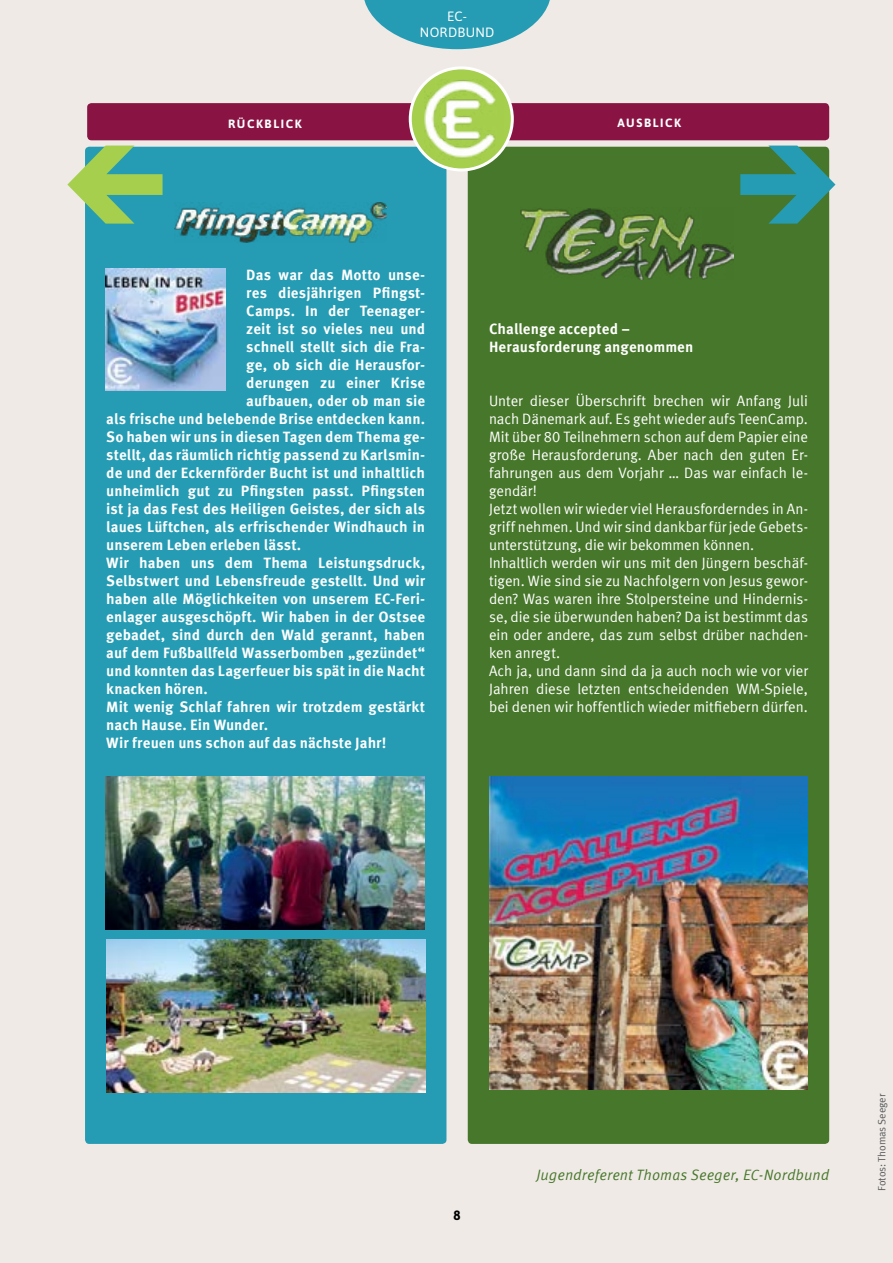
<style>
.page{position:relative;width:893px;height:1263px;background:#efeae6}
.page>*{position:absolute;margin:0;border:0;box-sizing:border-box;transform-origin:0 0}
.t1{font:700 15px/18px "Meta Corr";letter-spacing:.01em;color:#fff}
.t2{font:15px/18px "Meta Corr";color:#fff}
.t3{font:italic 15px "Meta Corr";color:#47772a}
.t4{font:13.5px/15.8px "Asap";letter-spacing:.02em;color:#fff;text-align:center}
.t5{font:700 13.5px "Asap";color:#000}
.t6{font:700 12px "Asap";color:#fff}
.t7{font:10.5px "Meta Corr";letter-spacing:-.005em;color:#58595b}
</style>
<div class="page">
<div style="left:87px;top:103px;width:742px;height:37px;background:#891444;border-radius:4px"></div>
<svg style="left:364px;top:0;width:186px;height:49px"></svg>
<div style="left:85px;top:147px;width:361px;height:997px;background:#259cb3;border-radius:4px"></div>
<div style="left:468px;top:147px;width:361px;height:997px;background:#47772a;border-radius:4px"></div>
<svg style="left:410px;top:68px;width:102px;height:102px;background:#b1d565"></svg>
<div style="left:409px;top:66px;width:105px;height:105px;border:3px solid #fff;border-radius:50%"></div>
<img style="left:424px;top:79px;width:80px;height:81px">
<img style="left:174px;top:202px;width:213px;height:41px">
<img style="left:105px;top:776px;width:319px;height:153px">
<img style="left:521px;top:208px;width:212px;height:72px">
<img style="left:106px;top:939px;width:319px;height:153px">
<img style="left:105px;top:268px;width:120px;height:123px">
<img style="left:489px;top:776px;width:319px;height:314px">
<svg style="left:85px;top:146px;width:78px;height:5px"></svg>
<svg style="left:740px;top:146px;width:90px;height:78px"></svg>
<p class="t4" style="left:420px;top:8px;width:76px">EC -<br>NORDBUND</p>
<p class="t6" style="left:228px;top:116px;width:44px">RÜCKBLI</p>
<p class="t6" style="left:286px;top:116px;width:17px">CK</p>
<p class="t6" style="left:617px;top:115px;width:34px">AUSBLI</p>
<p class="t6" style="left:665px;top:115px;width:17px">CK</p>
<p class="t1" style="left:246px;top:265px;width:180px">Das war das Motto unse-</p>
<p class="t1" style="left:246px;top:283px;width:180px">res diesjährigen Pfingst-</p>
<p class="t1" style="left:246px;top:301px;width:180px">Camps. I n der Teenager-</p>
<p class="t1" style="left:246px;top:319px;width:180px">zeit ist so vieles neu und</p>
<p class="t1" style="left:246px;top:337px;width:180px">schnell stellt sich die Fra-</p>
<p class="t1" style="left:246px;top:355px;width:180px">ge, ob sich die H erausfor-</p>
<p class="t1" style="left:246px;top:373px;width:180px">derungen zu einer Krise</p>
<p class="t1" style="left:246px;top:391px;width:180px">aufbauen, oder ob man sie</p>
<p class="t1" style="left:106px;top:409px;width:320px">als frische und belebende Brise entdecken kann.</p>
<p class="t1" style="left:106px;top:427px;width:320px">So haben wir uns in diesen Tagen dem Thema ge-</p>
<p class="t1" style="left:106px;top:445px;width:320px">stellt, das räumlich richtig passend zu Karlsmin-</p>
<p class="t1" style="left:106px;top:463px;width:320px">de und der Eckernförder Bucht ist und inhaltlich</p>
<p class="t1" style="left:106px;top:481px;width:320px">unheimlich gut zu Pfingsten passt. Pfingsten</p>
<p class="t1" style="left:106px;top:499px;width:320px">ist ja das Fest des H eiligen Geistes, der sich als</p>
<p class="t1" style="left:106px;top:517px;width:320px">laues Lüftchen, als erfrischender Windhauch in</p>
<p class="t1" style="left:106px;top:535px;width:197px">unserem Leben erleben lässt.</p>
<p class="t1" style="left:106px;top:553px;width:320px">Wir haben uns dem Thema Leistungsdruck,</p>
<p class="t1" style="left:106px;top:571px;width:320px">Selbstwert und Lebensfreude gestellt. Und wir</p>
<p class="t1" style="left:106px;top:589px;width:320px">haben alle Möglichkeiten von unserem EC-Feri-</p>
<p class="t1" style="left:106px;top:607px;width:320px">enlager ausgeschöpft. Wir haben in der Ostsee</p>
<p class="t1" style="left:106px;top:625px;width:320px">gebadet, sind durch den Wald gerannt, haben</p>
<p class="t1" style="left:106px;top:643px;width:320px">auf dem Fußballfeld Wasserbomben „gezündet“</p>
<p class="t1" style="left:106px;top:661px;width:320px">und konnten das Lagerfeuer bis spät in die Nacht</p>
<p class="t1" style="left:106px;top:679px;width:103px">knacken hören.</p>
<p class="t1" style="left:106px;top:697px;width:320px">Mit wenig Schlaf fahren wir trotzdem gestärkt</p>
<p class="t1" style="left:106px;top:715px;width:163px">nach Hause. Ein Wunder.</p>
<p class="t1" style="left:106px;top:733px;width:282px">Wir freuen uns schon auf das nächste Jahr!</p>
<p class="t1" style="left:489px;top:319px;width:206px">Challenge accepted –<br>H erausforderung angenommen</p>
<p class="t2" style="left:489px;top:391px;width:320px">Unter dieser Überschrift brechen wir Anfang Juli nach Dänemark auf. Es geht wieder aufs TeenCamp.<br>Mit über 80 Teilnehmern schon auf dem Papier eine große Herausforderung. Aber nach den guten Er&shy;fahrungen aus dem Vorjahr … Das war einfach le&shy;gendär!<br>Jetzt wollen wir wieder viel Herausforderndes in An&shy;griff nehmen. Und wir sind dankbar für jede Gebets&shy;unterstützung, die wir bekommen können.<br>Inhaltlich werden wir uns mit den Jüngern beschäf&shy;tigen. Wie sind sie zu Nachfolgern von Jesus gewor&shy;den? Was waren ihre Stolpersteine und Hindernis&shy;se, die sie überwunden haben? Da ist bestimmt das ein oder andere, das zum selbst drüber nachden&shy;ken anregt.<br>Ach ja, und dann sind da ja auch noch wie vor vier Jahren diese letzten entscheidenden WM-Spiele, bei denen wir hoffentlich wieder mitfiebern dürfen.</p>
<p class="t5" style="left:454px;top:1206px;width:9px">8</p>
<p class="t3" style="left:536px;top:1166px;width:294px">Jugendreferent Thomas Seeger, EC-Nordbund</p>
<p class="t7" style="left:876px;top:1191px;width:98px;rotate:-90deg">Fotos: Thomas Seeger</p>
</div>
